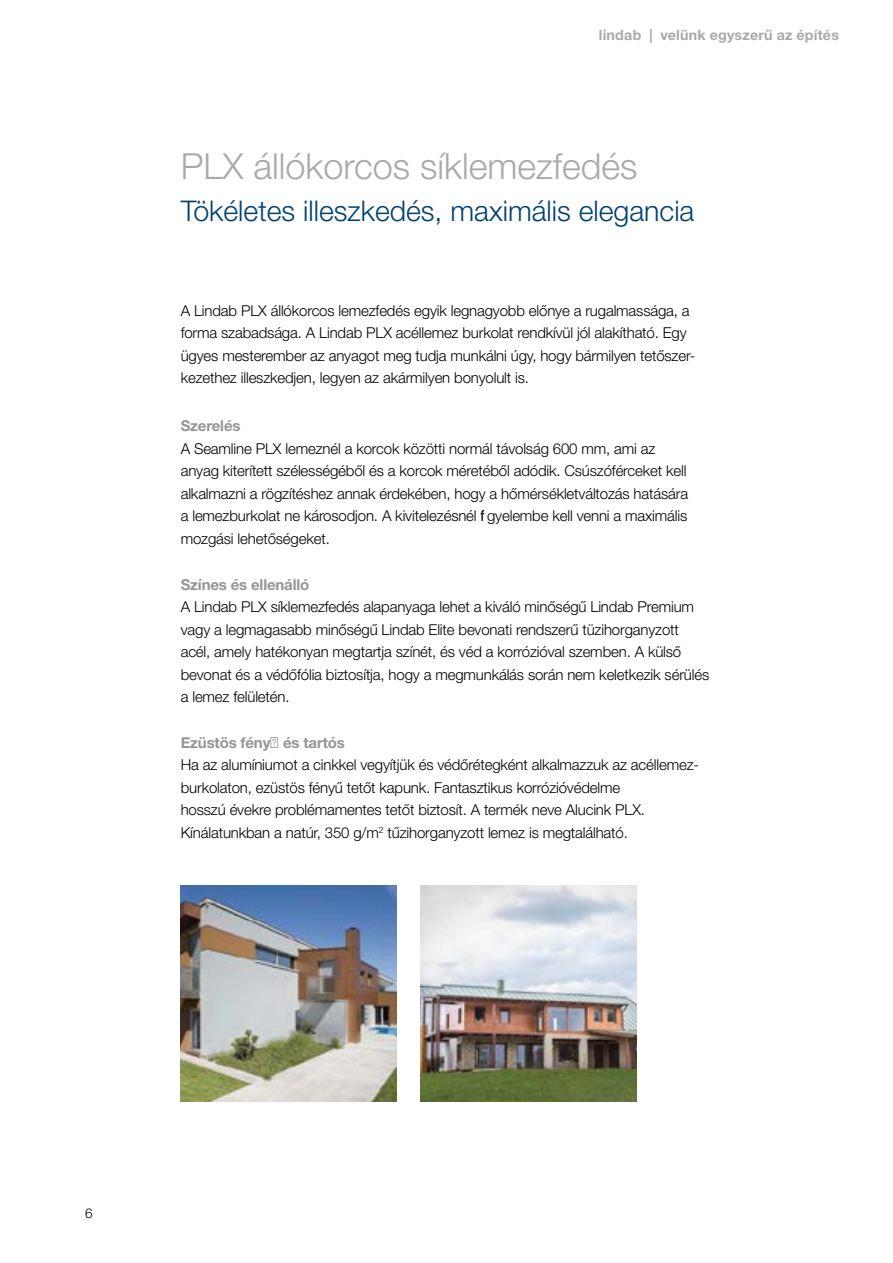
<style>
.page{position:relative;width:893px;height:1263px;background:#fff}
.page>*{position:absolute;margin:0;border:0;box-sizing:border-box;transform-origin:0 0}
.t1{font:300 36px "Helvetica Neue LT Pro";color:#a7a9ac}
.t2{font:300 28.5px "Helvetica Neue LT Pro";color:#00426f}
.t3{font:300 15px/22.5px "Helvetica Neue LT Pro";letter-spacing:-.01em;color:#000}
.t4{font:700 15px "Helvetica Neue LT Pro";letter-spacing:-.01em;color:#939598}
.t5{font:700 14.25px "Helvetica Neue LTH";letter-spacing:.015em;color:#a7a9ac}
.t6{font:300 13.5px "Helvetica Neue LT Pro";color:#000}
</style>
<div class="page">
<img style="left:181px;top:886px;width:215px;height:215px">
<img style="left:421px;top:886px;width:216px;height:215px">
<p class="t5" style="left:599px;top:26px;width:242px">lindab | velünk egyszerű az építés</p>
<h1 class="t1" style="left:181px;top:144px;width:458px">PLX állókorcos síklemezfedés</h1>
<h2 class="t2" style="left:181px;top:193px;width:515px">Tökéletes illeszkedés, maximális elegancia</h2>
<p class="t3" style="left:181px;top:299px;width:516px">A Lindab PLX állókorcos lemezfedés egyik legnagyobb előnye a rugalmassága, a forma szabadsága. A Lindab PLX acéllemez burkolat rendkívül jól alakítható. Egy ügyes mesterember az anyagot meg tudja munkálni úgy, hogy bármilyen tetőszer&shy;kezethez illeszkedjen, legyen az akármilyen bonyolult is.</p>
<p class="t4" style="left:181px;top:416px;width:61px">Szerelés</p>
<p class="t3" style="left:181px;top:437px;width:509px">A Seamline PLX lemeznél a korcok közötti normál távolság 600 mm, ami az anyag kiterített szélességéből és a korcok méretéből adódik. Csúszóférceket kell alkalmazni a rögzítéshez annak érdekében, hogy a hőmérsékletváltozás hatására a lemezburkolat ne károsodjon. A kivitelezésnél figyelembe kell venni a maximális mozgási lehetőségeket.</p>
<p class="t4" style="left:181px;top:575px;width:130px">Színes és ellenálló</p>
<p class="t3" style="left:181px;top:595px;width:530px">A Lindab PLX síklemezfedés alapanyaga lehet a kiváló minőségű Lindab Premium vagy a legmagasabb minőségű Lindab Elite bevonati rendszerű tüzihorganyzott acél, amely hatékonyan megtartja színét, és véd a korrózióval szemben. A külső bevonat és a védőfólia biztosítja, hogy a megmunkálás során nem keletkezik sérülés a lemez felületén.</p>
<p class="t4" style="left:181px;top:733px;width:166px">Ezüstös fényű és tartós</p>
<p class="t3" style="left:181px;top:753px;width:520px">Ha az alumíniumot a cinkkel vegyítjük és védőrétegként alkalmazzuk az acéllemez&shy;burkolaton, ezüstös fényű tetőt kapunk. Fantasztikus korrózióvédelme<br>hosszú évekre problémamentes tetőt biztosít. A termék neve Alucink PLX.<br>Kínálatunkban a natúr, 350 g/m<sup>2</sup> tűzihorganyzott lemez is megtalálható.</p>
<p class="t6" style="left:85px;top:1205px;width:9px">6</p>
</div>
